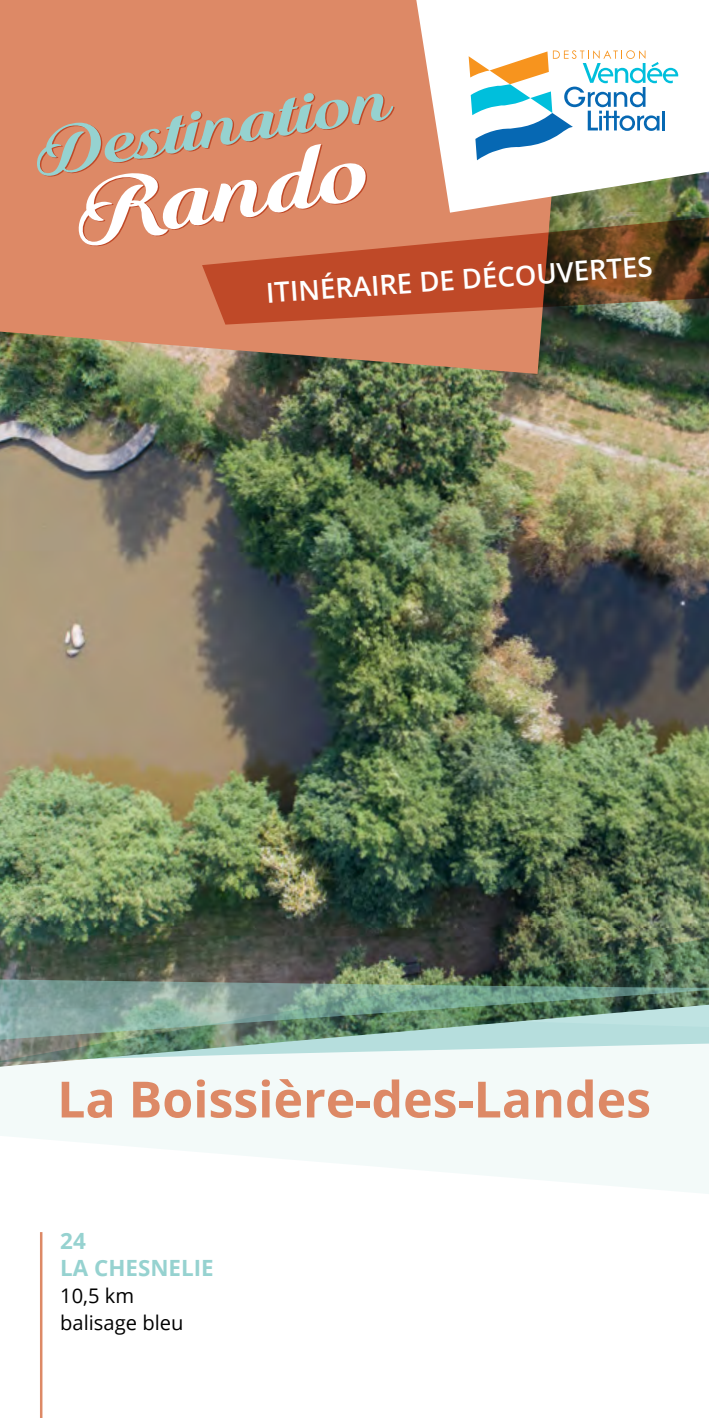
<style>
.page{position:relative;width:709px;height:1418px;background:#fff}
.page>*{position:absolute;margin:0;border:0;box-sizing:border-box;transform-origin:0 0}
.t1{font:92.5px "Quincho Script";color:#fff;scale:1.25 1}
.t2{font:67.5px "Quincho Script";color:#96d2d0;scale:1.25 1}
.t3{font:700 50px "Open Sans";color:#dd8966}
.t4{font:600 27.5px "Open Sans";color:#fff}
.t5{font:700 22.25px/26.8px "Open Sans";color:#96d2d0}
.t6{font:20.25px/26.8px "Open Sans";color:#000}
</style>
<div class="page">
<img style="left:0;top:324px;width:709px;height:604px">
<svg style="left:0;top:0;width:567px;height:374px;background:#d28764"></svg>
<svg style="left:416px;top:0;width:293px;height:212px"></svg>
<hr style="left:40px;top:1232px;width:2px;height:185px;background:#dd8966">
<svg style="left:202px;top:212px;width:507px;height:112px;background:#a75b3b"></svg>
<svg style="left:468px;top:50px;width:210px;height:110px"></svg>
<svg style="left:0;top:1063px;width:709px;height:131px;fill:#f3faf9"></svg>
<img style="left:0;top:928px;width:709px;height:135px">
<img style="left:0;top:978px;width:709px;height:66px">
<h2 class="t2" style="left:29px;top:115px;width:289px;rotate:-9deg">Destination</h2>
<h1 class="t1" style="left:68px;top:162px;width:239px;rotate:-9deg">Rando</h1>
<p class="t4" style="left:265px;top:274px;width:389px;rotate:-4deg">ITINÉRAIRE DE DÉCOUVERTES</p>
<h3 class="t3" style="left:57px;top:1063px;width:595px">La Boissière-des-Landes</h3>
<p class="t5" style="left:60px;top:1227px;width:155px">24<br>LA CHESNELIE</p>
<p class="t6" style="left:60px;top:1281px;width:125px">10,5 km balisage bleu</p>
</div>
